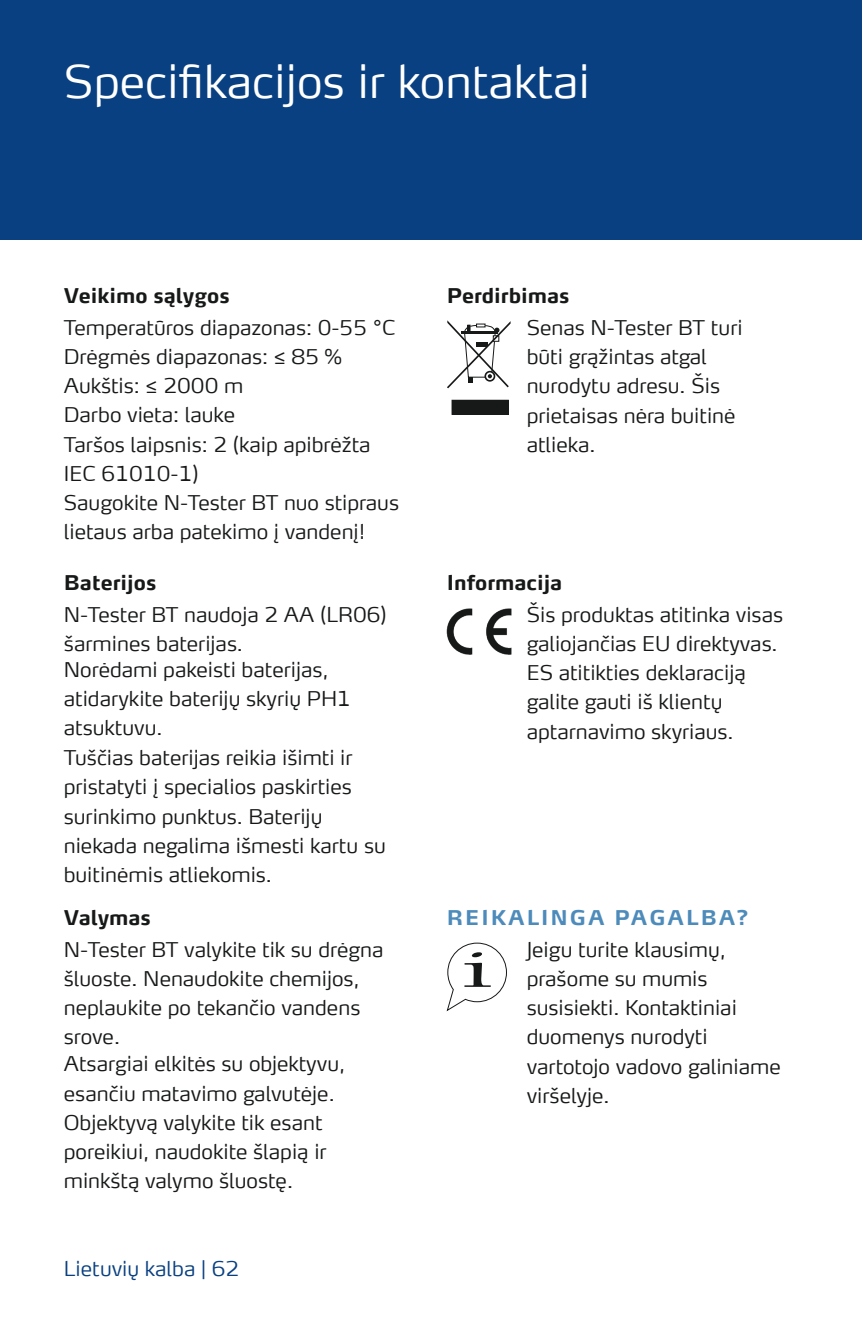
<style>
.page{position:relative;width:862px;height:1340px;background:#fff}
.page>*{position:absolute;margin:0;border:0;box-sizing:border-box;transform-origin:0 0}
.t1{font:52.88px "Californian FB";color:#171818;scale:2.05 1}
.Headers{font:300 45px "Max Offc Pro";color:#fff}
.Body_text_small{font:300 20.25px/29.2px "Max Offc Pro";color:#171818}
.Body_text_small-2{font:700 20.25px "Max Offc Pro";color:#171818}
.Body_text_small-3{font:700 20.25px "Max Offc Pro";letter-spacing:.1em;color:#4d8bbb}
.t2{font:300 20.25px "Max Offc Pro";color:#094081}
</style>
<div class="page">
<div style="left:0;top:0;width:861px;height:239px;background:#094081"></div>
<hr style="left:861px;top:0;width:1px;height:239px;background:#094081">
<img style="left:446px;top:608px;width:64px;height:46px">
<div style="left:452px;top:400px;width:56px;height:14px;background:#171818"></div>
<svg style="left:447px;top:320px;width:63px;height:68px"></svg>
<svg style="left:446px;top:942px;width:61px;height:69px"></svg>
<p class="Headers" style="left:64px;top:44px;width:527px">Specifikacijos ir kontaktai</p>
<p class="Body_text_small-2" style="left:64px;top:277px;width:167px">Veikimo sąlygos</p>
<p class="Body_text_small" style="left:64px;top:310px;width:333px">Temperatūros diapazonas: 0-55 °C</p>
<p class="Body_text_small" style="left:64px;top:339px;width:279px">Drėgmės diapazonas: ≤ 85 %</p>
<p class="Body_text_small" style="left:64px;top:369px;width:181px">Aukštis: ≤ 2000 m</p>
<p class="Body_text_small" style="left:64px;top:398px;width:173px">Darbo vieta: lauke</p>
<p class="Body_text_small" style="left:64px;top:427px;width:308px">Taršos laipsnis: 2 (kaip apibrėžta<br>IEC 61010-1)</p>
<p class="Body_text_small" style="left:64px;top:485px;width:336px">Saugokite N-Tester BT nuo stipraus lietaus arba patekimo į vandenį!</p>
<p class="Body_text_small-2" style="left:64px;top:564px;width:94px">Baterijos</p>
<p class="Body_text_small" style="left:64px;top:597px;width:324px">N-Tester BT naudoja 2 AA (LR06) šarmines baterijas.</p>
<p class="Body_text_small" style="left:64px;top:652px;width:288px">Norėdami pakeisti baterijas, atidarykite baterijų skyrių PH1 atsuktuvu.</p>
<p class="Body_text_small" style="left:64px;top:741px;width:323px">Tuščias baterijas reikia išimti ir pristatyti į specialios paskirties surinkimo punktus. Baterijų niekada negalima išmesti kartu su buitinėmis atliekomis.</p>
<p class="Body_text_small-2" style="left:64px;top:899px;width:88px">Valymas</p>
<p class="Body_text_small" style="left:64px;top:932px;width:321px">N-Tester BT valykite tik su drėgna šluoste. Nenaudokite chemijos, neplaukite po tekančio vandens srove.</p>
<p class="Body_text_small" style="left:64px;top:1047px;width:282px">Atsargiai elkitės su objektyvu, esančiu matavimo galvutėje.<br>Objektyvą valykite tik esant poreikiui, naudokite šlapią ir minkštą valymo šluostę.</p>
<p class="t2" style="left:64px;top:1251px;width:177px">Lietuvių kalba | 62</p>
<p class="Body_text_small-2" style="left:446px;top:277px;width:124px">Perdirbimas</p>
<p class="Body_text_small" style="left:526px;top:311px;width:217px">Senas N-Tester BT turi būti grąžintas atgal nurodytu adresu. Šis prietaisas nėra buitinė atlieka.</p>
<p class="Body_text_small-2" style="left:446px;top:564px;width:117px">Informacija</p>
<p class="Body_text_small" style="left:526px;top:597px;width:258px">Šis produktas atitinka visas galiojančias EU direktyvas.<br>ES atitikties deklaraciją galite gauti iš klientų aptarnavimo skyriaus.</p>
<p class="Body_text_small-3" style="left:446px;top:899px;width:303px">REIKALINGA PAGALBA?</p>
<p class="t1" style="left:462px;top:940px;width:16px">i</p>
<p class="Body_text_small" style="left:526px;top:932px;width:255px">Jeigu turite klausimų, prašome su mumis susisiekti. Kontaktiniai duomenys nurodyti vartotojo vadovo galiniame viršelyje.</p>
</div>
